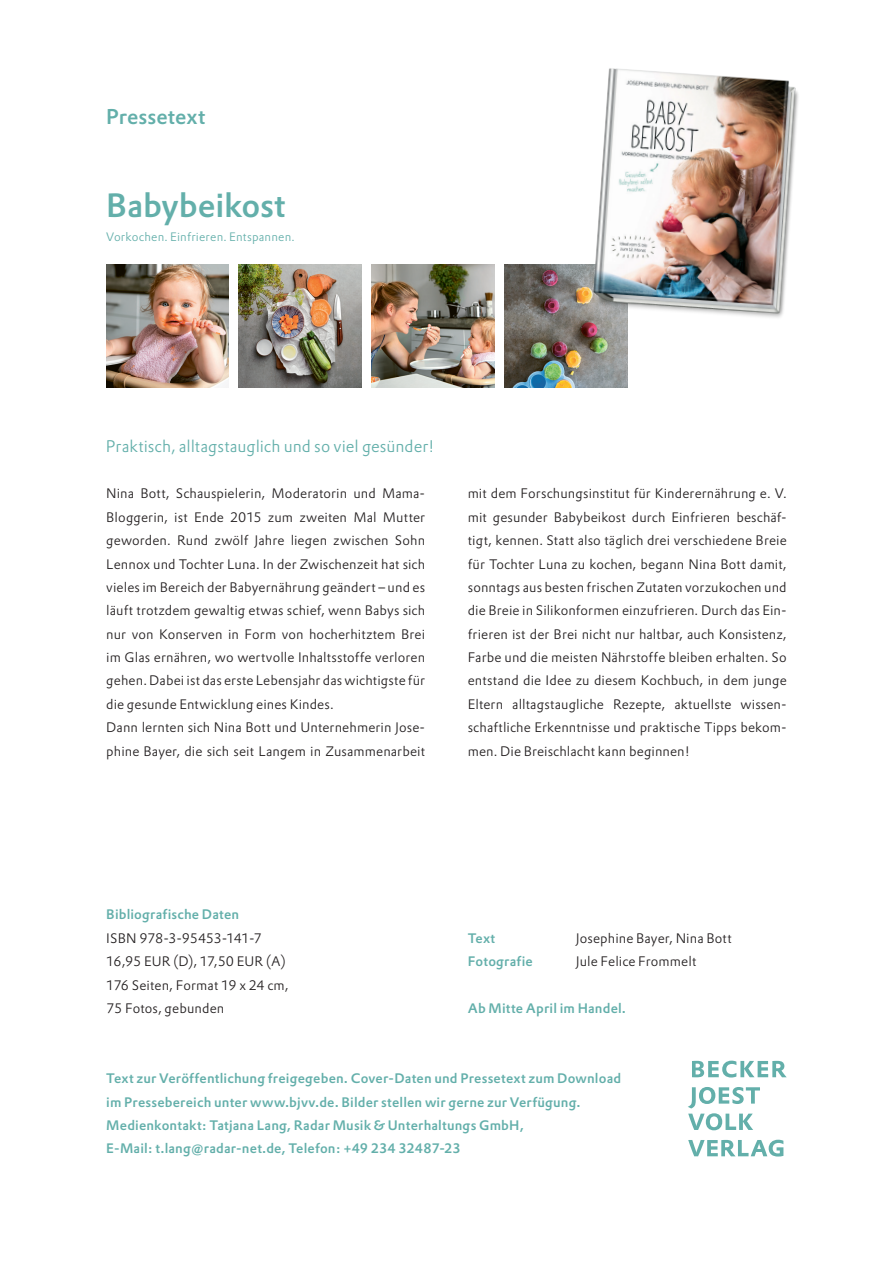
<style>
.page{position:relative;width:893px;height:1263px;background:#fff}
.page>*{position:absolute;margin:0;border:0;box-sizing:border-box;transform-origin:0 0}
.t1{font:500 33px "DTL Prokyon TOT";letter-spacing:-.005em;color:#63afaa}
.t2{font:500 21px "DTL Prokyon TOT";color:#63afaa}
.t3{font:300 16.5px "DTL Prokyon TOT";color:#63afaa}
.t4{font:300 13.5px/23.4px "DTL Prokyon TOT";letter-spacing:.005em;color:#231f20}
.t5{font:500 13.5px/23.4px "DTL Prokyon TOT";letter-spacing:.01em;color:#63afaa}
.t6{font:300 12px "DTL Prokyon TOT";letter-spacing:.015em;color:#63afaa}
</style>
<div class="page">
<img style="left:106px;top:264px;width:123px;height:123px">
<img style="left:372px;top:264px;width:122px;height:123px">
<img style="left:239px;top:264px;width:122px;height:123px">
<img style="left:505px;top:264px;width:122px;height:123px">
<svg style="left:688px;top:1140px;width:95px;height:16px"></svg>
<svg style="left:688px;top:1087px;width:72px;height:43px"></svg>
<svg style="left:692px;top:1061px;width:95px;height:16px"></svg>
<img style="left:575px;top:68px;width:224px;height:301px">
<h2 class="t2" style="left:106px;top:103px;width:101px">Pressetext</h2>
<h1 class="t1" style="left:106px;top:184px;width:181px">Babybeikost</h1>
<p class="t6" style="left:106px;top:229px;width:190px">Vorkochen. Einfrieren. Entspannen.</p>
<p class="t3" style="left:106px;top:435px;width:330px">Praktisch, alltagstauglich und so viel gesünder!</p>
<p class="t4" style="left:106px;top:482px;width:320px">Nina Bott, Schauspielerin, Moderatorin und Mama-Bloggerin, ist Ende 2015 zum zweiten Mal Mutter geworden. Rund zwölf Jahre liegen zwischen Sohn Lennox und Tochter Luna. In der Zwischenzeit hat sich vieles im Bereich der Babyernährung geändert – und es läuft trotzdem gewaltig etwas schief, wenn Babys sich nur von Konserven in Form von hocherhitztem Brei im Glas ernähren, wo wertvolle Inhaltsstoffe verloren gehen. Dabei ist das erste Lebensjahr das wichtigste für die gesunde Entwicklung eines Kindes.<br>Dann lernten sich Nina Bott und Unternehmerin Jose&shy;phine Bayer, die sich seit Langem in Zusammenarbeit</p>
<p class="t4" style="left:468px;top:482px;width:320px;text-align:justify">mit dem Forschungsinstitut für Kinderernährung e. V. mit gesunder Babybeikost durch Einfrieren beschäf&shy;tigt, kennen. Statt also täglich drei verschiedene Breie für Tochter Luna zu kochen, begann Nina Bott damit, sonntags aus besten frischen Zutaten vorzukochen und die Breie in Silikonformen einzufrieren. Durch das Ein&shy;frieren ist der Brei nicht nur haltbar, auch Konsistenz, Farbe und die meisten Nährstoffe bleiben erhalten. So entstand die Idee zu diesem Kochbuch, in dem junge Eltern alltagstaugliche Rezepte, aktuellste wissen&shy;schaftliche Erkenntnisse und praktische Tipps bekom&shy;men. Die Breischlacht kann beginnen!</p>
<p class="t5" style="left:106px;top:903px;width:134px">Bibliografische Daten</p>
<p class="t4" style="left:106px;top:926px;width:184px">ISBN 978-3-95453-141-7<br>16,95 EUR (D), 17,50 EUR (A)<br>176 Seiten, Format 19 x 24 cm,<br>75 Fotos, gebunden</p>
<p class="t5" style="left:468px;top:926px;width:29px">Text</p>
<p class="t4" style="left:576px;top:926px;width:157px">Josephine Bayer, Nina Bott</p>
<p class="t5" style="left:468px;top:949px;width:67px">Fotografie</p>
<p class="t4" style="left:576px;top:950px;width:122px">Jule Felice Frommelt</p>
<p class="t5" style="left:468px;top:996px;width:160px">Ab Mitte April im Handel.</p>
<p class="t5" style="left:106px;top:1066px;width:516px">Text zur Veröffentlichung freigegeben. Cover-Daten und Pressetext zum Download im Pressebereich unter www.bjvv.de. Bilder stellen wir gerne zur Verfügung.<br>Medienkontakt: Tatjana Lang, Radar Musik &amp; Unterhaltungs GmbH,<br>E-Mail: t.lang@radar-net.de, Telefon: +49 234 32487-23</p>
</div>
